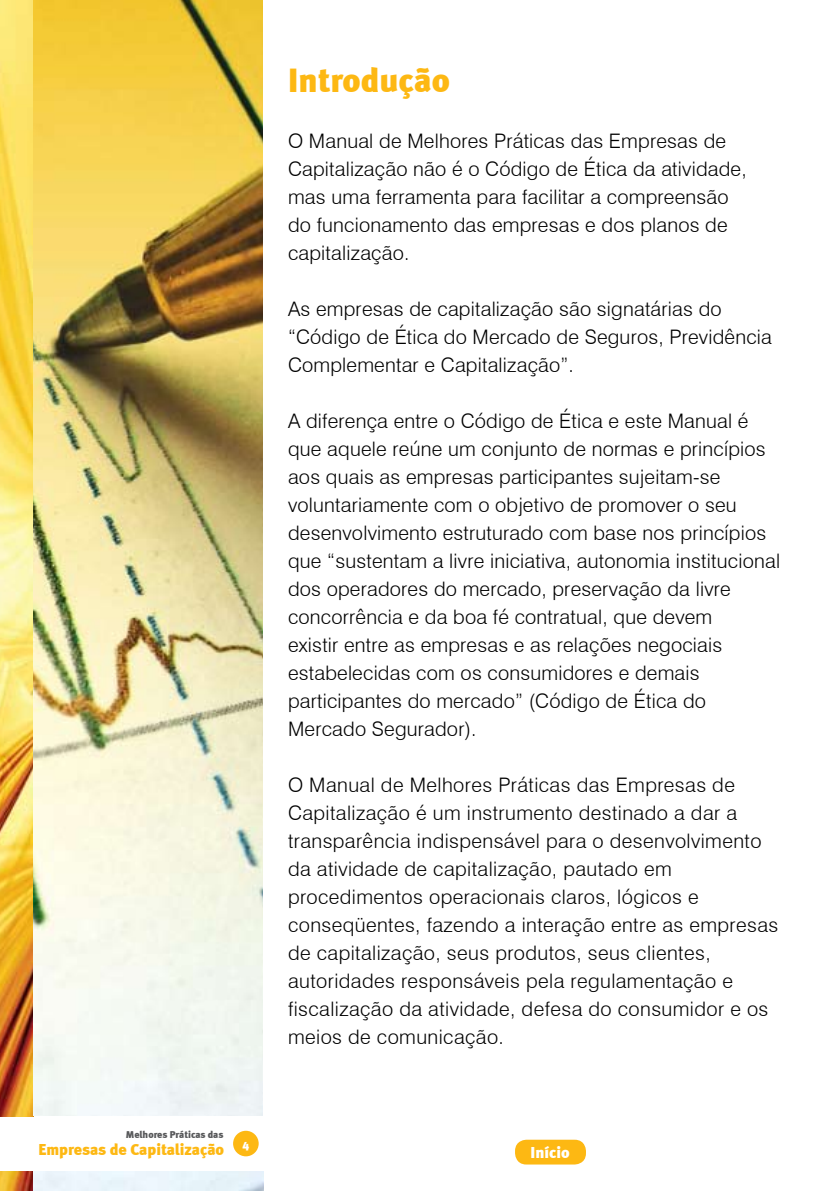
<style>
.page{position:relative;width:840px;height:1191px;background:#fff}
.page>*{position:absolute;margin:0;border:0;box-sizing:border-box;transform-origin:0 0}
.t1{font:34px "Meta Black LF";color:#fdb813}
.t2{font:300 20px/28px "Swiss 721 BT";letter-spacing:.01em;color:#000}
.t3{font:16px "Meta Black LF";color:#fdb813}
.t4{font:16px "Meta Black LF";color:#fff}
.t5{font:10px "Meta Black LF";color:#58595b}
</style>
<div class="page">
<img style="left:0;top:0;width:34px;height:1191px">
<div style="left:233px;top:1130px;width:25px;height:26px;background:#fdb813;border-radius:50%"></div>
<div style="left:0;top:1117px;width:36px;height:54px;background:#fff"></div>
<img style="left:34px;top:0;width:228px;height:1115px">
<div style="left:514px;top:1139px;width:71px;height:25px;background:#fdb813;border-radius:11px"></div>
<p class="t5" style="left:126px;top:1128px;width:99px">Melhores Práticas das</p>
<p class="t3" style="left:38px;top:1139px;width:212px">Empresas de Capitalização <sup>4</sup></p>
<h1 class="t1" style="left:288px;top:59px;width:163px">Introdução</h1>
<p class="t2" style="left:288px;top:126px;width:460px">O Manual de Melhores Práticas das Empresas de Capitalização não é o Código de Ética da atividade, mas uma ferramenta para facilitar a compreensão do funcionamento das empresas e dos planos de capitalização.</p>
<p class="t2" style="left:288px;top:294px;width:485px">As empresas de capitalização são signatárias do “Código de Ética do Mercado de Seguros, Previdência<br>Complementar e Capitalização”.</p>
<p class="t2" style="left:288px;top:406px;width:493px">A diferença entre o Código de Ética e este Manual é que aquele reúne um conjunto de normas e princípios aos quais as empresas participantes sujeitam-se voluntariamente com o objetivo de promover o seu desenvolvimento estruturado com base nos princípios que “sustentam a livre iniciativa, autonomia institucional dos operadores do mercado, preservação da livre concorrência e da boa fé contratual, que devem<br>existir entre as empresas e as relações negociais estabelecidas com os consumidores e demais participantes do mercado” (Código de Ética do Mercado Segurador).</p>
<p class="t2" style="left:288px;top:770px;width:491px">O Manual de Melhores Práticas das Empresas de Capitalização é um instrumento destinado a dar a transparência indispensável para o desenvolvimento da atividade de capitalização, pautado em procedimentos operacionais claros, lógicos e conseqüentes, fazendo a interação entre as empresas de capitalização, seus produtos, seus clientes, autoridades responsáveis pela regulamentação e fiscalização da atividade, defesa do consumidor e os meios de comunicação.</p>
<p class="t4" style="left:530px;top:1142px;width:41px">Início</p>
</div>
